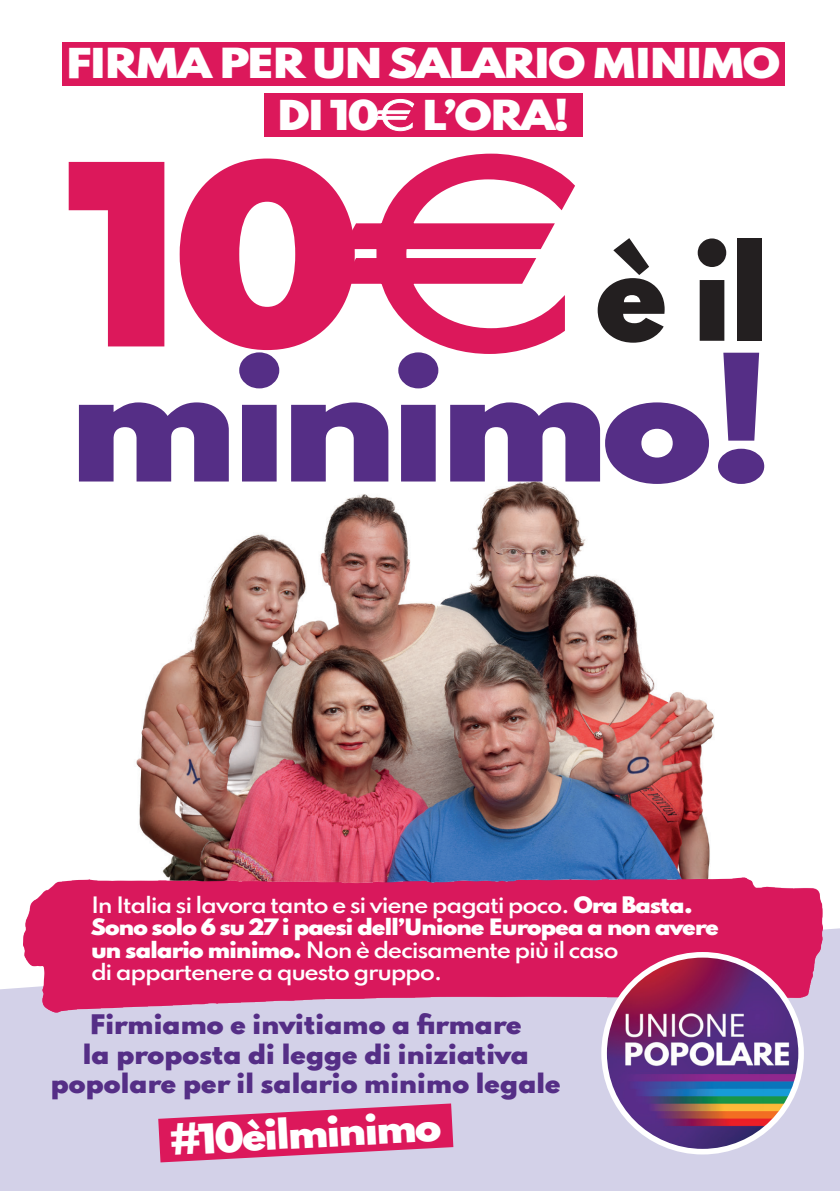
<style>
.page{position:relative;width:840px;height:1191px;background:#fff}
.page>*{position:absolute;margin:0;border:0;box-sizing:border-box;transform-origin:0 0}
.t1{font:900 223.6px "Spartan";color:#dc185b;scale:1.15 1}
.t2{font:900 149.8px "Spartan";letter-spacing:-.07em;color:#552e86;scale:1.11 1}
.t3{font:900 118.6px "Spartan";color:#231f20}
.t4{font:900 36.4px "Spartan";letter-spacing:-.07em;color:#fff;scale:1.17 1}
.t5{font:900 36.4px "Spartan";letter-spacing:-.07em;color:#fff;scale:1.09 1}
.t6{font:900 23.8px "Spartan";letter-spacing:-.02em;color:#552e86;scale:1.07 1}
.t7{font:600 20px "Spartan";letter-spacing:-.06em;color:#fff;scale:1.1 1}
.t8{font:900 20px "Spartan";letter-spacing:-.06em;color:#fff;scale:1.1 1}
.s1{font-family:"Euro Sans";font-weight:400;font-size:44.8px}
.s2{font-family:"Euro Sans";font-weight:400;font-size:275.2px}
.s3{font-weight:800}
.s4{font-weight:900}
</style>
<div class="page">
<img style="left:136px;top:480px;width:578px;height:397px">
<div style="left:0;top:928px;width:839px;height:263px;background:#d3d1e8"></div>
<img style="left:24px;top:877px;width:797px;height:135px">
<div style="left:62px;top:42px;width:722px;height:44px;background:#dc185b"></div>
<div style="left:263px;top:93px;width:319px;height:43px;background:#dc185b"></div>
<svg style="left:158px;top:1103px;width:295px;height:59px;background:#d94880"></svg>
<img style="left:605px;top:956px;width:194px;height:194px">
<div style="left:601px;top:952px;width:202px;height:202px;border:6px solid #fff;border-radius:50%"></div>
<p class="t4" style="left:65px;top:35px;width:612px">FIRMA PER UN SALARIO MINIMO</p>
<p class="t4" style="left:276px;top:86px;width:252px">DI 10<span class="s1">E</span> L’ORA!</p>
<p class="t1" style="left:70px;top:78px;width:447px">10<span class="s2">E</span></p>
<p class="t3" style="left:593px;top:198px;width:178px">è il</p>
<p class="t2" style="left:66px;top:302px;width:644px">minimo<span class="s3">!</span></p>
<p class="t7" style="left:91px;top:889px;width:548px">In Italia si lavora tanto e si viene pagati poco. <span class="s4">Ora Basta.</span></p>
<p class="t8" style="left:91px;top:911px;width:572px">Sono solo 6 su 27 i paesi dell’Unione Europea a non avere</p>
<p class="t7" style="left:91px;top:934px;width:481px"><span class="s4">un salario minimo.</span> Non è decisamente più il caso</p>
<p class="t7" style="left:91px;top:956px;width:321px">di appartenere a questo gruppo.</p>
<p class="t6" style="left:90px;top:1006px;width:405px">Firmiamo e invitiamo a firmare</p>
<p class="t6" style="left:82px;top:1035px;width:418px">la proposta di legge di iniziativa</p>
<p class="t6" style="left:50px;top:1064px;width:478px">popolare per il salario minimo legale</p>
<p class="t5" style="left:167px;top:1111px;width:252px;rotate:-3deg">#10èilminimo</p>
</div>
